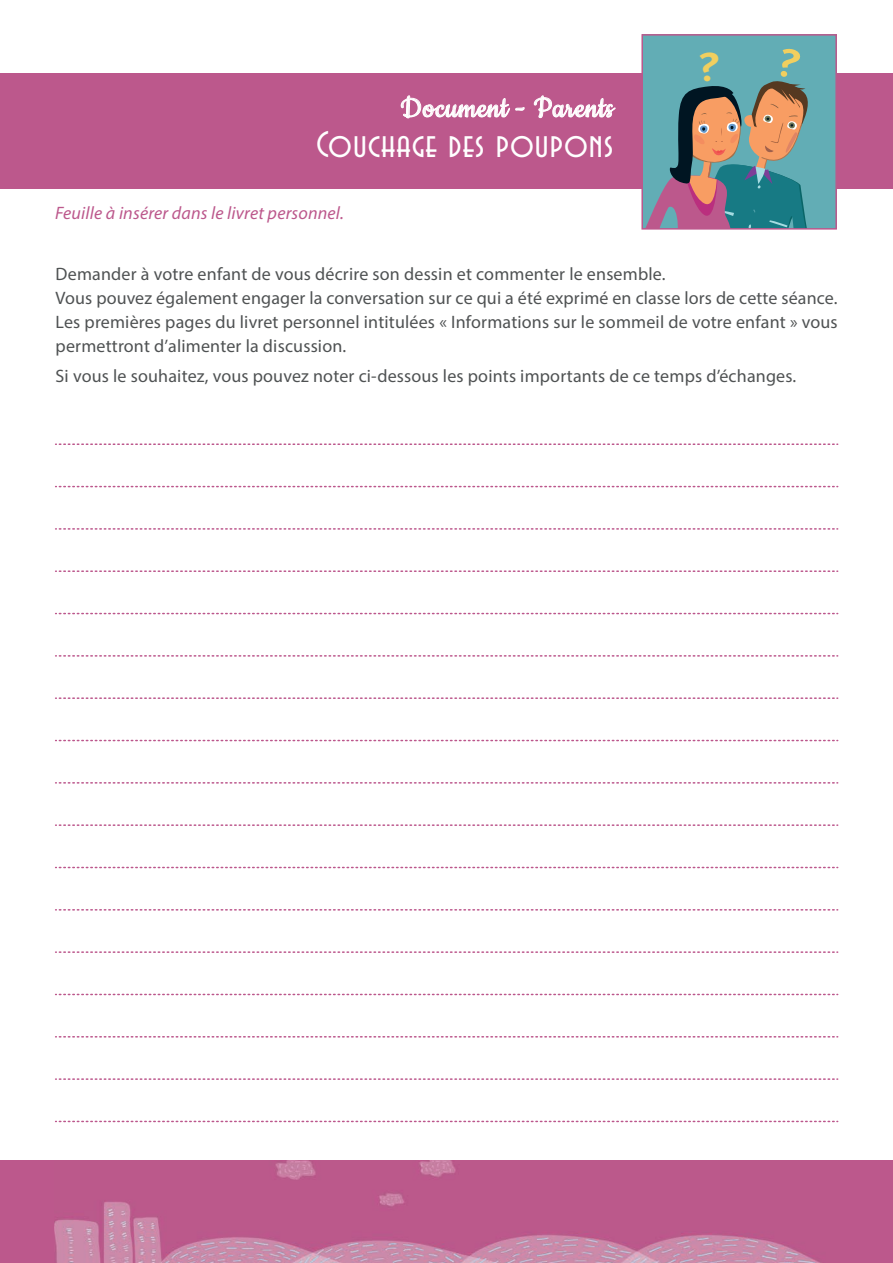
<style>
.page{position:relative;width:893px;height:1263px;background:#fff}
.page>*{position:absolute;margin:0;border:0;box-sizing:border-box;transform-origin:0 0}
.t1{font:700 42.9px "Bliss Pro";color:#f1cf5f;scale:1.14 1}
.t2{font:39px "Avenida Let Plain";letter-spacing:.025em;color:#fff}
.t3{font:33px "Cookie";letter-spacing:.025em;color:#fff}
.t4{font:18px/24px "Myriad Pro";letter-spacing:.01em;color:#4f5253}
.t5{font:italic 18px "Myriad Pro";letter-spacing:.01em;color:#bc588c}
</style>
<div class="page">
<div style="left:0;top:73px;width:893px;height:115px;background:#bc588c"></div>
<div style="left:0;top:1160px;width:893px;height:103px;background:#bc588c"></div>
<svg style="left:401px;top:95px;width:123px;height:23px"></svg>
<svg style="left:534px;top:95px;width:81px;height:23px"></svg>
<svg style="left:56px;top:1121px;width:782px;height:1px"></svg>
<svg style="left:56px;top:443px;width:782px;height:2px"></svg>
<svg style="left:56px;top:486px;width:782px;height:1px"></svg>
<svg style="left:56px;top:528px;width:782px;height:2px"></svg>
<svg style="left:56px;top:570px;width:782px;height:2px"></svg>
<svg style="left:56px;top:613px;width:782px;height:1px"></svg>
<svg style="left:56px;top:655px;width:782px;height:2px"></svg>
<svg style="left:56px;top:697px;width:782px;height:2px"></svg>
<svg style="left:56px;top:740px;width:782px;height:1px"></svg>
<svg style="left:56px;top:782px;width:782px;height:2px"></svg>
<svg style="left:56px;top:824px;width:782px;height:2px"></svg>
<svg style="left:56px;top:867px;width:782px;height:1px"></svg>
<svg style="left:56px;top:909px;width:782px;height:1px"></svg>
<svg style="left:56px;top:951px;width:782px;height:2px"></svg>
<svg style="left:56px;top:994px;width:782px;height:1px"></svg>
<svg style="left:56px;top:1036px;width:782px;height:1px"></svg>
<svg style="left:56px;top:1078px;width:782px;height:2px"></svg>
<img style="left:54px;top:1160px;width:767px;height:103px">
<div style="left:641px;top:34px;width:196px;height:196px;border:2px solid #bc588c"></div>
<svg style="left:642px;top:35px;width:194px;height:194px;background:#749294"></svg>
<h3 class="t3" style="left:401px;top:91px;width:214px">Document - Parents</h3>
<h2 class="t2" style="left:316px;top:124px;width:299px">Couchage des poupons</h2>
<p class="t5" style="left:55px;top:202px;width:290px">Feuille à insérer dans le livret personnel.</p>
<h1 class="t1" style="left:698px;top:40px;width:22px">?</h1>
<p class="t4" style="left:56px;top:262px;width:784px">Demander à votre enfant de vous décrire son dessin et commenter le ensemble.<br>Vous pouvez également engager la conversation sur ce qui a été exprimé en classe lors de cette séance.<br>Les premières pages du livret personnel intitulées « Informations sur le sommeil de votre enfant » vous permettront d’alimenter la discussion.</p>
<p class="t4" style="left:56px;top:364px;width:742px">Si vous le souhaitez, vous pouvez noter ci-dessous les points importants de ce temps d’échanges.</p>
</div>
